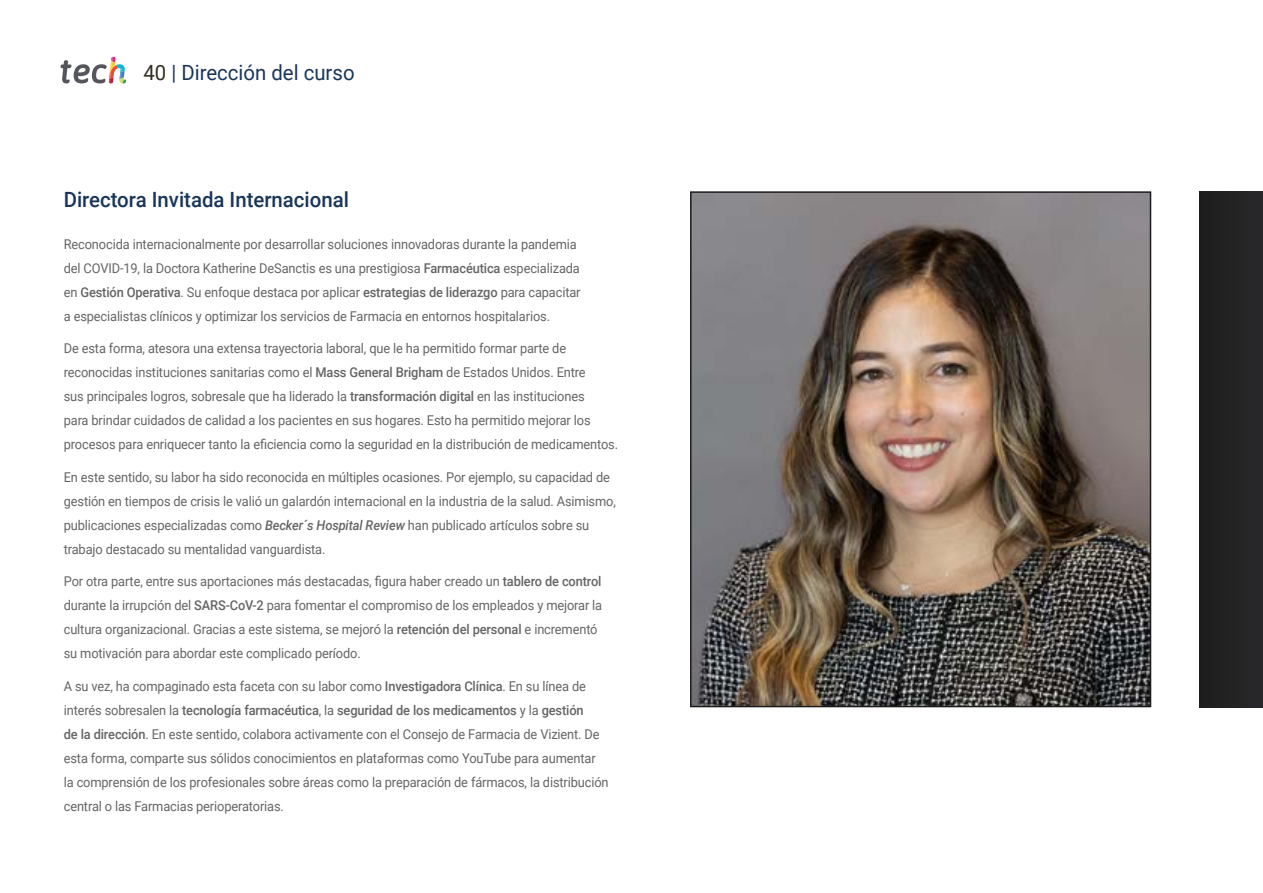
<style>
.page{position:relative;width:1263px;height:893px;background:#fff}
.page>*{position:absolute;margin:0;border:0;box-sizing:border-box;transform-origin:0 0}
.t1{font:500 21px "Roboto";color:#19355b}
.t2{font:21px "Roboto";color:#1a355c}
.t3{font:13.5px/24px "Roboto";letter-spacing:-.01em;color:#656565;scale:.95 1}
.s1{color:#312e20}
.s2{font-weight:500}
.s3{font-weight:500;font-style:italic}
</style>
<div class="page">
<img style="left:693px;top:194px;width:455px;height:510px">
<div style="left:690px;top:191px;width:461px;height:516px;border:2px solid #1d1c1d"></div>
<div style="left:1199px;top:191px;width:64px;height:516px;background:#222223"></div>
<svg style="left:61px;top:57px;width:65px;height:27px"></svg>
<h1 class="t2" style="left:144px;top:57px;width:213px"><span class="s1">40</span> | Dirección del curso</h1>
<h1 class="t1" style="left:64px;top:185px;width:287px">Directora Invitada Internacional</h1>
<p class="t3" style="left:64px;top:231px;width:545px">Reconocida internacionalmente por desarrollar soluciones innovadoras durante la pandemia del COVID-19, la Doctora Katherine DeSanctis es una prestigiosa <span class="s2">Farmacéutica</span> especializada en <span class="s2">Gestión Operativa</span>. Su enfoque destaca por aplicar <span class="s2">estrategias de liderazgo</span> para capacitar a especialistas clínicos y optimizar los servicios de Farmacia en entornos hospitalarios.</p>
<p class="t3" style="left:64px;top:336px;width:585px">De esta forma, atesora una extensa trayectoria laboral, que le ha permitido formar parte de reconocidas instituciones sanitarias como el <span class="s2">Mass General Brigham</span> de Estados Unidos. Entre<br>sus principales logros, sobresale que ha liderado la <span class="s2">transformación digital</span> en las instituciones<br>para brindar cuidados de calidad a los pacientes en sus hogares. Esto ha permitido mejorar los procesos para enriquecer tanto la eficiencia como la seguridad en la distribución de medicamentos.</p>
<p class="t3" style="left:64px;top:464px;width:583px">En este sentido, su labor ha sido reconocida en múltiples ocasiones. Por ejemplo, su capacidad de gestión en tiempos de crisis le valió un galardón internacional en la industria de la salud. Asimismo, publicaciones especializadas como <span class="s3">Becker´s Hospital Review</span> han publicado artículos sobre su trabajo destacado su mentalidad vanguardista.</p>
<p class="t3" style="left:64px;top:569px;width:568px">Por otra parte, entre sus aportaciones más destacadas, figura haber creado un <span class="s2">tablero de control </span>durante la irrupción del <span class="s2">SARS-CoV-2</span> para fomentar el compromiso de los empleados y mejorar la cultura organizacional. Gracias a este sistema, se mejoró la <span class="s2">retención del personal</span> e incrementó su motivación para abordar este complicado período.</p>
<p class="t3" style="left:64px;top:673px;width:575px">A su vez, ha compaginado esta faceta con su labor como <span class="s2">Investigadora Clínica</span>. En su línea de interés sobresalen la <span class="s2">tecnología farmacéutica</span>, la <span class="s2">seguridad de los medicamentos</span> y la <span class="s2">gestión<br>de la dirección</span>. En este sentido, colabora activamente con el Consejo de Farmacia de Vizient. De esta forma, comparte sus sólidos conocimientos en plataformas como YouTube para aumentar la comprensión de los profesionales sobre áreas como la preparación de fármacos, la distribución central o las Farmacias perioperatorias.</p>
</div>
